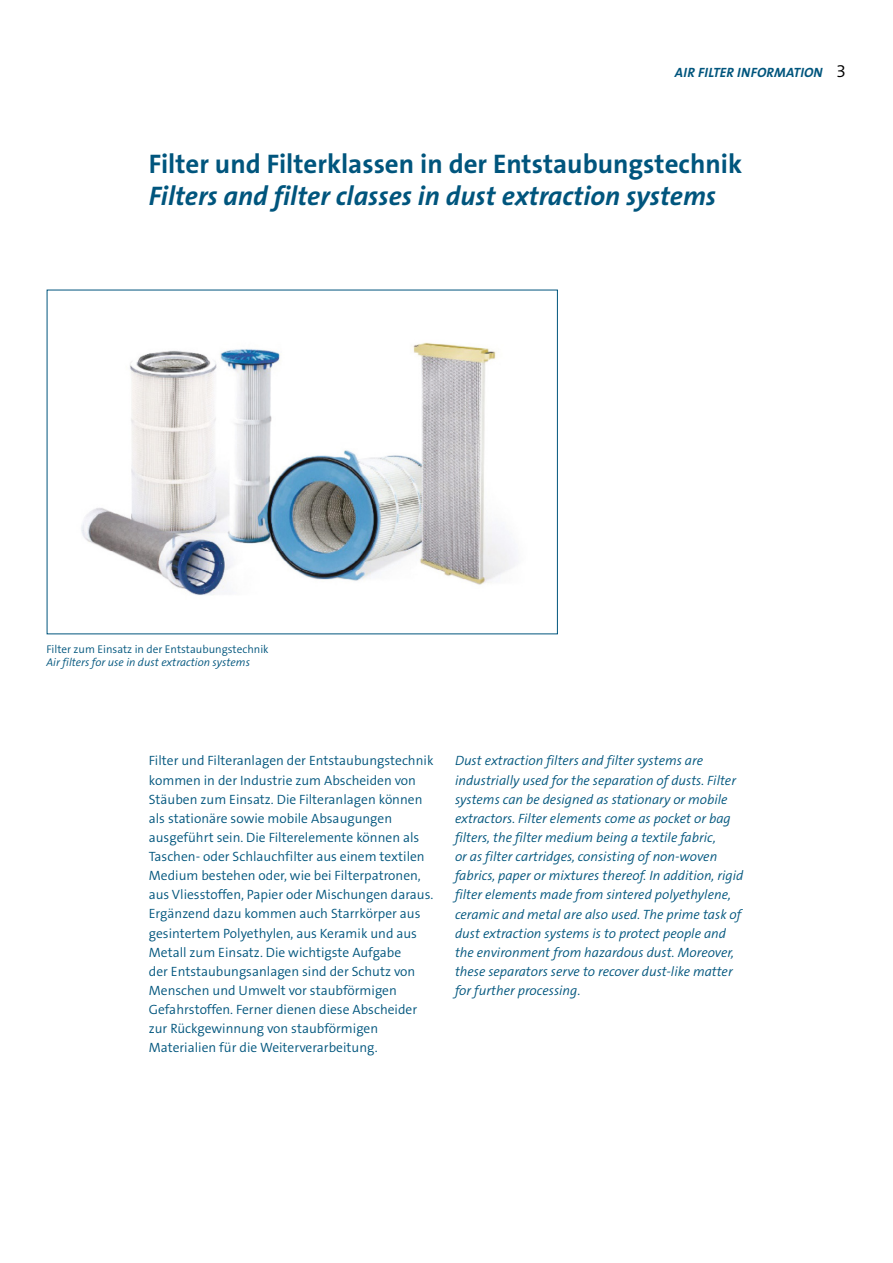
<style>
.page{position:relative;width:893px;height:1263px;background:#fff}
.page>*{position:absolute;margin:0;border:0;box-sizing:border-box;transform-origin:0 0}
.t1{font:700 27px "The Sans B Plus W7";color:#00557d}
.t2{font:italic 700 27px "The Sans B Plus W7";color:#00557d}
.t3{font:300 13.5px/19.2px "The Sans B Plus W4";color:#00557d}
.t4{font:italic 300 13.5px/19.2px "The Sans B Plus W4";color:#00557d}
.t5{font:italic 700 13.5px "The Sans B Plus W7";letter-spacing:.015em;color:#00557d}
.t6{font:300 11.25px "The Sans B Plus W4";color:#00557d}
.t7{font:italic 300 11.25px "The Sans B Plus W4";color:#00557d}
.s1{font-family:"The Sans B Plus W4";font-weight:300;font-style:normal;font-size:18px;color:#000}
</style>
<div class="page">
<img style="left:81px;top:342px;width:435px;height:253px">
<p class="t5" style="left:675px;top:63px;width:173px">AIR FILTER INFORMATION <span class="s1">3</span></p>
<h1 class="t1" style="left:149px;top:147px;width:595px">Filter und Filterklassen in der Entstaubungstechnik</h1>
<h1 class="t2" style="left:149px;top:178px;width:569px">Filters and filter classes in dust extraction systems</h1>
<p class="t6" style="left:46px;top:641px;width:224px">Filter zum Einsatz in der Entstaubungstechnik</p>
<p class="t7" style="left:46px;top:655px;width:205px">Air filters for use in dust extraction systems</p>
<p class="t3" style="left:149px;top:751px;width:286px">Filter und Filteranlagen der Entstaubungstechnik kommen in der Industrie zum Abscheiden von Stäuben zum Einsatz. Die Filteranlagen können als stationäre sowie mobile Absaugungen ausgeführt sein. Die Filterelemente können als Taschen- oder Schlauchfilter aus einem textilen Medium bestehen oder, wie bei Filterpatronen, aus Vliesstoffen, Papier oder Mischungen daraus.<br>Ergänzend dazu kommen auch Starrkörper aus gesintertem Polyethylen, aus Keramik und aus Metall zum Einsatz. Die wichtigste Aufgabe<br>der Entstaubungsanlagen sind der Schutz von Menschen und Umwelt vor staubförmigen Gefahrstoffen. Ferner dienen diese Abscheider zur Rückgewinnung von staubförmigen Materialien für die Weiterverarbeitung.</p>
<p class="t4" style="left:455px;top:752px;width:290px">Dust extraction filters and filter systems are industrially used for the separation of dusts. Filter systems can be designed as stationary or mobile extractors. Filter elements come as pocket or bag filters, the filter medium being a textile fabric,<br>or as filter cartridges, consisting of non-woven fabrics, paper or mixtures thereof. In addition, rigid filter elements made from sintered polyethylene, ceramic and metal are also used. The prime task of dust extraction systems is to protect people and the environment from hazardous dust. Moreover, these separators serve to recover dust-like matter for further processing.</p>
</div>
